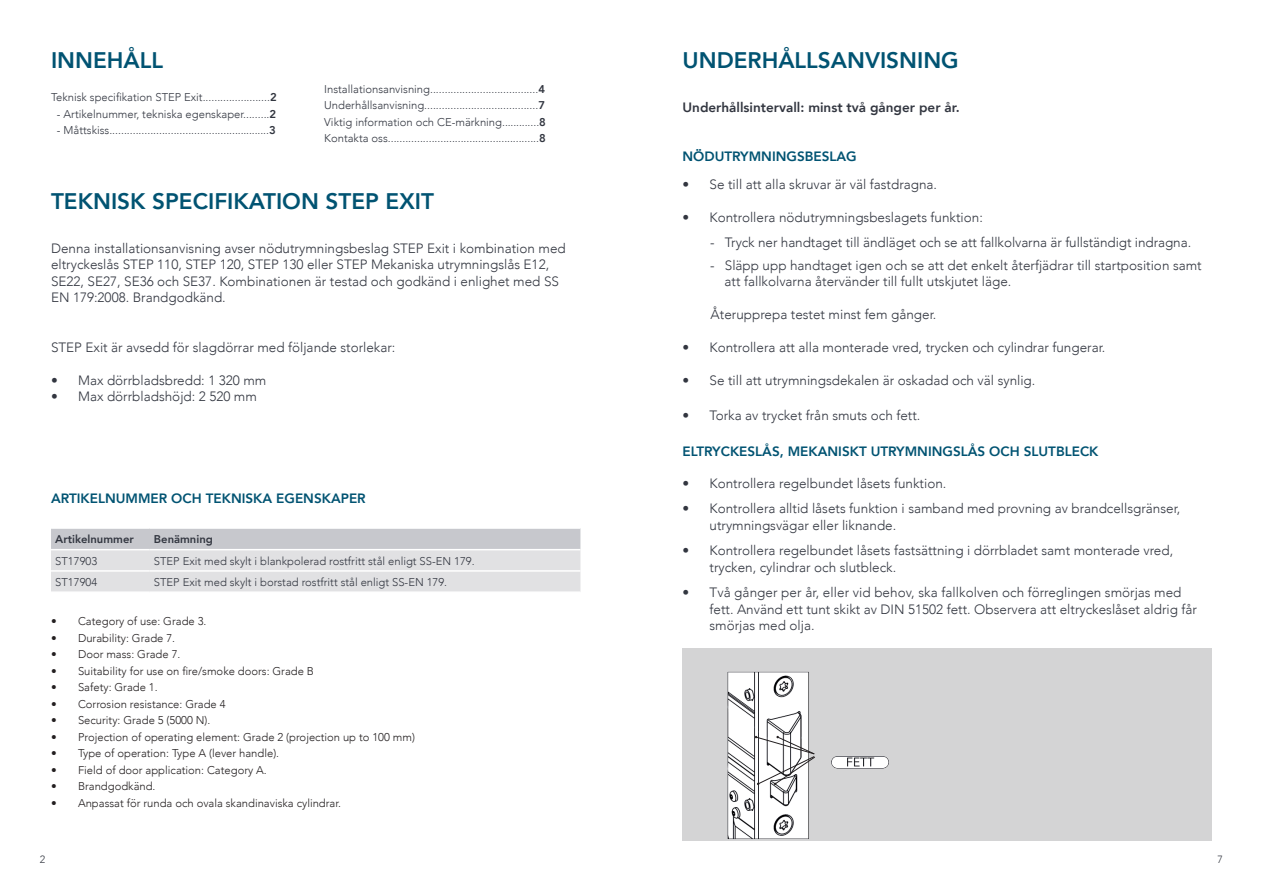
<style>
.page{position:relative;width:1263px;height:893px;background:#fff}
.page>*{position:absolute;margin:0;border:0;box-sizing:border-box;transform-origin:0 0}
.t1{font:800 22.5px "Avenir LT Com";color:#015372}
.t2{font:300 13.5px/16.5px "Avenir LT Com";color:#323640}
.t3{font:800 13.5px "Avenir LT Com";color:#015372}
.t4{font:800 13.5px "Avenir LT Com";color:#323640}
.t5{font:300 11.25px/16.5px "Avenir LT Com";color:#323640;text-align:justify}
.t6{font:300 11.25px "Avenir LT Com";color:#231f20}
.t7{font:800 11.25px "Avenir LT Com";color:#323640}
.t8{font:300 10.5px "Avenir LT Com";color:#323640}
.s1{font-weight:800}
</style>
<div class="page">
<div style="left:682px;top:648px;width:530px;height:193px;background:#d4d4d5"></div>
<img style="left:727px;top:671px;width:162px;height:168px">
<svg style="left:755px;top:736px;width:61px;height:49px"></svg>
<svg style="left:51px;top:529px;width:529px;height:62px;background:#d8d8db"></svg>
<hr style="left:51px;top:549px;width:99px;height:1px;background:#fff">
<hr style="left:150px;top:549px;width:430px;height:1px;background:#fff">
<hr style="left:51px;top:570px;width:99px;height:2px;background:#fff">
<hr style="left:150px;top:570px;width:430px;height:2px;background:#fff">
<h1 class="t1" style="left:51px;top:47px;width:114px">INNEHÅLL</h1>
<p class="t5" style="left:51px;top:89px;width:227px">Teknisk specifikation STEP Exit.......................<span class="s1">2</span></p>
<p class="t5" style="left:57px;top:105px;width:221px">- Artikelnummer, tekniska egenskaper.........<span class="s1">2</span></p>
<p class="t5" style="left:57px;top:122px;width:220px">- Måttskiss.......................................................<span class="s1">3</span></p>
<p class="t5" style="left:324px;top:80px;width:223px">Installationsanvisning.....................................<span class="s1">4<br></span>Underhållsanvisning.......................................<span class="s1">7<br></span>Viktig information och CE-märkning.............<span class="s1">8<br></span>Kontakta oss....................................................<span class="s1">8</span></p>
<h1 class="t1" style="left:51px;top:188px;width:384px">TEKNISK SPECIFIKATION STEP EXIT</h1>
<p class="t2" style="left:51px;top:240px;width:516px">Denna installationsanvisning avser nödutrymningsbeslag STEP Exit i kombination med eltryckeslås STEP 110, STEP 120, STEP 130 eller STEP Mekaniska utrymningslås E12, SE22, SE27, SE36 och SE37. Kombinationen är testad och godkänd i enlighet med SS EN 179:2008. Brandgodkänd.</p>
<p class="t2" style="left:51px;top:339px;width:346px">STEP Exit är avsedd för slagdörrar med följande storlekar:</p>
<p class="t2" style="left:51px;top:372px;width:217px">• Max dörrbladsbredd: 1 320 mm</p>
<p class="t2" style="left:51px;top:388px;width:207px">• Max dörrbladshöjd: 2 520 mm</p>
<p class="t3" style="left:51px;top:491px;width:316px">ARTIKELNUMMER OCH TEKNISKA EGENSKAPER</p>
<p class="t7" style="left:55px;top:532px;width:80px">Artikelnummer</p>
<p class="t7" style="left:154px;top:532px;width:60px">Benämning</p>
<p class="t5" style="left:55px;top:552px;width:43px">ST17903</p>
<p class="t5" style="left:154px;top:552px;width:322px">STEP Exit med skylt i blankpolerad rostfritt stål enligt SS-EN 179.</p>
<p class="t5" style="left:55px;top:574px;width:43px">ST17904</p>
<p class="t5" style="left:154px;top:574px;width:295px">STEP Exit med skylt i borstad rostfritt stål enligt SS-EN 179.</p>
<p class="t6" style="left:51px;top:614px;width:157px">• Category of use: Grade 3.</p>
<p class="t6" style="left:51px;top:631px;width:126px">• Durability: Grade 7.</p>
<p class="t6" style="left:51px;top:647px;width:131px">• Door mass: Grade 7.</p>
<p class="t6" style="left:51px;top:664px;width:264px">• Suitability for use on fire/smoke doors: Grade B</p>
<p class="t6" style="left:51px;top:680px;width:108px">• Safety: Grade 1.</p>
<p class="t6" style="left:51px;top:697px;width:176px">• Corrosion resistance: Grade 4</p>
<p class="t6" style="left:51px;top:713px;width:161px">• Security: Grade 5 (5000 N).</p>
<p class="t6" style="left:51px;top:730px;width:365px">• Projection of operating element: Grade 2 (projection up to 100 mm)</p>
<p class="t6" style="left:51px;top:746px;width:230px">• Type of operation: Type A (lever handle).</p>
<p class="t6" style="left:51px;top:763px;width:217px">• Field of door application: Category A.</p>
<p class="t6" style="left:51px;top:779px;width:106px">• Brandgodkänd.</p>
<p class="t6" style="left:51px;top:796px;width:292px">• Anpassat för runda och ovala skandinaviska cylindrar.</p>
<p class="t8" style="left:40px;top:853px;width:7px">2</p>
<h1 class="t1" style="left:682px;top:47px;width:278px">UNDERHÅLLSANVISNING</h1>
<p class="t4" style="left:682px;top:99px;width:279px">Underhållsintervall: minst två gånger per år.</p>
<p class="t3" style="left:682px;top:148px;width:176px">NÖDUTRYMNINGSBESLAG</p>
<p class="t2" style="left:682px;top:176px;width:256px">• Se till att alla skruvar är väl fastdragna.</p>
<p class="t2" style="left:682px;top:209px;width:302px">• Kontrollera nödutrymningsbeslagets funktion:</p>
<p class="t2" style="left:710px;top:234px;width:483px">- Tryck ner handtaget till ändläget och se att fallkolvarna är fullständigt indragna.</p>
<p class="t2" style="left:725px;top:257px;width:479px;text-indent:-15px">- Släpp upp handtaget igen och se att det enkelt återfjädrar till startposition samt att fallkolvarna återvänder till fullt utskjutet läge.</p>
<p class="t2" style="left:711px;top:306px;width:227px">Återupprepa testet minst fem gånger.</p>
<p class="t2" style="left:682px;top:339px;width:424px">• Kontrollera att alla monterade vred, trycken och cylindrar fungerar.</p>
<p class="t2" style="left:682px;top:372px;width:354px">• Se till att utrymningsdekalen är oskadad och väl synlig.</p>
<p class="t2" style="left:682px;top:407px;width:239px">• Torka av trycket från smuts och fett.</p>
<p class="t3" style="left:682px;top:444px;width:417px">ELTRYCKESLÅS, MEKANISKT UTRYMNINGSLÅS OCH SLUTBLECK</p>
<p class="t2" style="left:682px;top:475px;width:265px">• Kontrollera regelbundet låsets funktion.</p>
<p class="t2" style="left:709px;top:500px;width:472px;text-indent:-27px">• Kontrollera alltid låsets funktion i samband med provning av brandcellsgränser, utrymningsvägar eller liknande.</p>
<p class="t2" style="left:709px;top:542px;width:465px;text-indent:-27px">• Kontrollera regelbundet låsets fastsättning i dörrbladet samt monterade vred, trycken, cylindrar och slutbleck.</p>
<p class="t2" style="left:709px;top:584px;width:489px;text-indent:-27px">• Två gånger per år, eller vid behov, ska fallkolven och förreglingen smörjas med fett. Använd ett tunt skikt av DIN 51502 fett. Observera att eltryckeslåset aldrig får smörjas med olja.</p>
<p class="t8" style="left:1217px;top:853px;width:7px">7</p>
</div>
